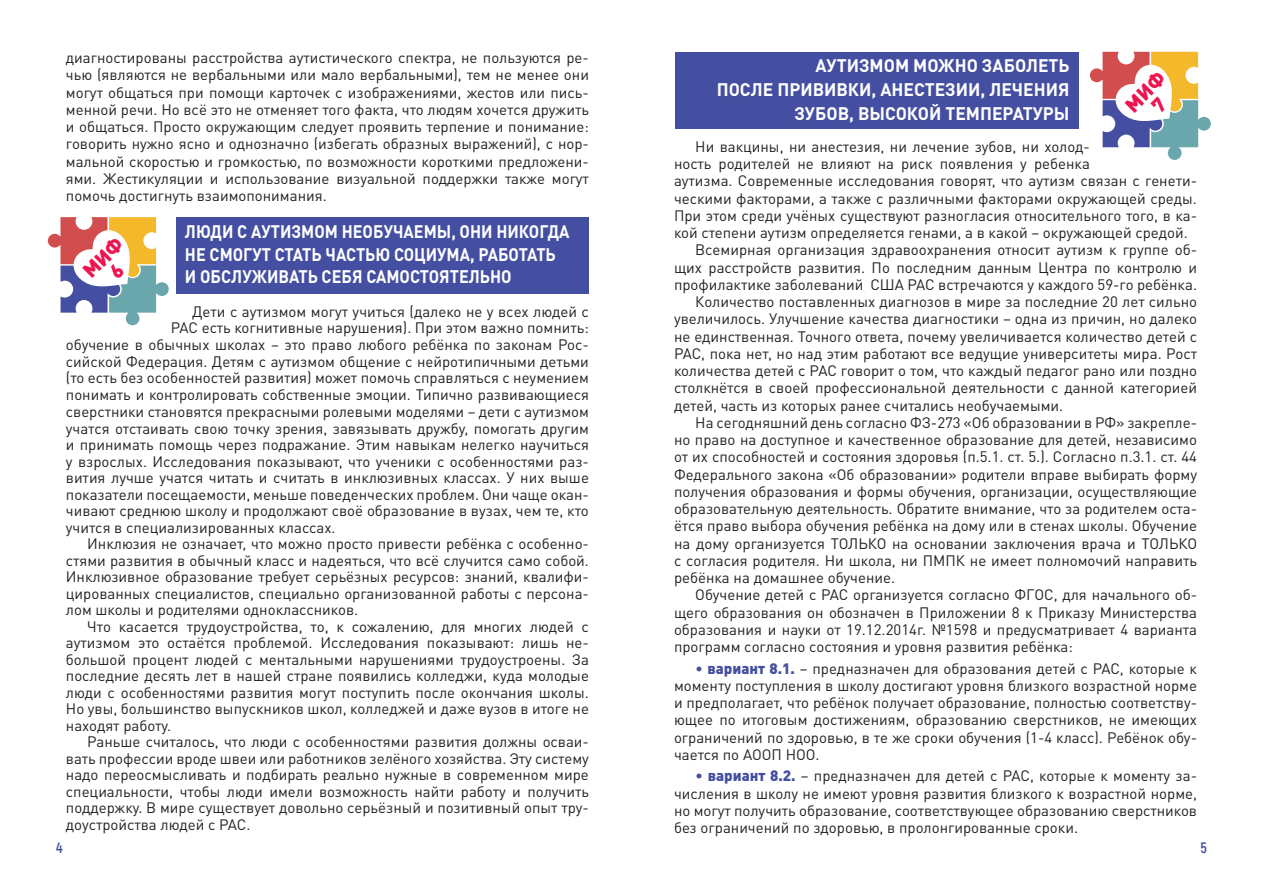
<style>
.page{position:relative;width:1263px;height:893px;background:#fff}
.page>*{position:absolute;margin:0;border:0;box-sizing:border-box;transform-origin:0 0}
.t1{font:900 20.1px/19px "DIN Pro";color:#ed1450;text-align:center}
.t2{font:700 18px/22.5px "DIN Pro";color:#fff;scale:.9 1}
.t3{font:700 18px/24px "DIN Pro";color:#fff;text-align:right}
.t4{font:15px/17.2px "DIN Pro";color:#231f20;text-align:justify}
.t5{font:700 15px "Akrobat";color:#444fa1}
.s1{color:#444fa1}
.s2{font-weight:900;color:#444fa1}
</style>
<div class="page">
<div style="left:176px;top:217px;width:413px;height:76px;background:#444fa1"></div>
<svg style="left:48px;top:217px;width:121px;height:108px"></svg>
<svg style="left:1090px;top:52px;width:121px;height:108px"></svg>
<div style="left:675px;top:52px;width:404px;height:77px;background:#444fa1"></div>
<p class="t4" style="left:66px;top:49px;width:525px">диагностированы расстройства аутистического спектра, не пользуются ре&shy;чью (являются не вербальными или мало вербальными), тем не менее они могут общаться при помощи карточек с изображениями, жестов или пись&shy;менной речи. Но всё это не отменяет того факта, что людям хочется дружить и общаться. Просто окружающим следует проявить терпение и понимание: говорить нужно ясно и однозначно (избегать образных выражений), с нор&shy;мальной скоростью и громкостью, по возможности короткими предложени&shy;ями. Жестикуляции и использование визуальной поддержки также могут помочь достигнуть взаимопонимания.</p>
<h1 class="t1" style="left:79px;top:267px;width:49px;rotate:-45deg">МИФ<br>6</h1>
<p class="t2" style="left:185px;top:220px;width:429px">ЛЮДИ С АУТИЗМОМ НЕОБУЧАЕМЫ, ОНИ НИКОГДА<br>НЕ СМОГУТ СТАТЬ ЧАСТЬЮ СОЦИУМА, РАБОТАТЬ<br>И ОБСЛУЖИВАТЬ СЕБЯ САМОСТОЯТЕЛЬНО</p>
<p class="t4" style="left:192px;top:302px;width:398px">Дети с аутизмом могут учиться (далеко не у всех людей с</p>
<p class="t4" style="left:171px;top:318px;width:419px">РАС есть когнитивные нарушения). При этом важно помнить:</p>
<p class="t4" style="left:66px;top:336px;width:524px">обучение в обычных школах – это право любого ребёнка по законам Рос-</p>
<p class="t4" style="left:66px;top:352px;width:524px">сийской Федерация. Детям с аутизмом общение с нейротипичными детьми</p>
<p class="t4" style="left:66px;top:369px;width:525px">(то есть без особенностей развития) может помочь справляться с неумением</p>
<p class="t4" style="left:66px;top:385px;width:524px">понимать и контролировать собственные эмоции. Типично развивающиеся</p>
<p class="t4" style="left:66px;top:402px;width:524px">сверстники становятся прекрасными ролевыми моделями – дети с аутизмом</p>
<p class="t4" style="left:66px;top:419px;width:524px">учатся отстаивать свою точку зрения, завязывать дружбу, помогать другим</p>
<p class="t4" style="left:66px;top:435px;width:524px">и принимать помощь через подражание. Этим навыкам нелегко научиться</p>
<p class="t4" style="left:66px;top:452px;width:524px">у взрослых. Исследования показывают, что ученики с особенностями раз-</p>
<p class="t4" style="left:66px;top:468px;width:524px">вития лучше учатся читать и считать в инклюзивных классах. У них выше</p>
<p class="t4" style="left:66px;top:485px;width:524px">показатели посещаемости, меньше поведенческих проблем. Они чаще окан-</p>
<p class="t4" style="left:66px;top:501px;width:524px">чивают среднюю школу и продолжают своё образование в вузах, чем те, кто</p>
<p class="t4" style="left:66px;top:518px;width:271px">учится в специализированных классах.</p>
<p class="t4" style="left:87px;top:534px;width:503px">Инклюзия не означает, что можно просто привести ребёнка с особенно-</p>
<p class="t4" style="left:66px;top:551px;width:525px">стями развития в обычный класс и надеяться, что всё случится само собой.</p>
<p class="t4" style="left:66px;top:567px;width:524px">Инклюзивное образование требует серьёзных ресурсов: знаний, квалифи-</p>
<p class="t4" style="left:66px;top:584px;width:524px">цированных специалистов, специально организованной работы с персона-</p>
<p class="t4" style="left:66px;top:600px;width:294px">лом школы и родителями одноклассников.</p>
<p class="t4" style="left:87px;top:617px;width:503px">Что касается трудоустройства, то, к сожалению, для многих людей с</p>
<p class="t4" style="left:66px;top:633px;width:524px">аутизмом это остаётся проблемой. Исследования показывают: лишь не-</p>
<p class="t4" style="left:66px;top:650px;width:525px">большой процент людей с ментальными нарушениями трудоустроены. За</p>
<p class="t4" style="left:66px;top:666px;width:525px">последние десять лет в нашей стране появились колледжи, куда молодые</p>
<p class="t4" style="left:66px;top:683px;width:524px">люди с особенностями развития могут поступить после окончания школы.</p>
<p class="t4" style="left:66px;top:699px;width:524px">Но увы, большинство выпускников школ, колледжей и даже вузов в итоге не</p>
<p class="t4" style="left:66px;top:716px;width:107px">находят работу.</p>
<p class="t4" style="left:87px;top:732px;width:503px">Раньше считалось, что люди с особенностями развития должны осваи-</p>
<p class="t4" style="left:66px;top:749px;width:524px">вать профессии вроде швеи или работников зелёного хозяйства. Эту систему</p>
<p class="t4" style="left:66px;top:765px;width:524px">надо переосмысливать и подбирать реально нужные в современном мире</p>
<p class="t4" style="left:66px;top:782px;width:525px">специальности, чтобы люди имели возможность найти работу и получить</p>
<p class="t4" style="left:66px;top:798px;width:524px">поддержку. В мире существует довольно серьёзный и позитивный опыт тру-</p>
<p class="t4" style="left:66px;top:815px;width:186px">доустройства людей с РАС.</p>
<p class="t5" style="left:56px;top:838px;width:8px">4</p>
<p class="t3" style="left:717px;top:53px;width:354px">АУТИЗМОМ МОЖНО ЗАБОЛЕТЬ<br>ПОСЛЕ ПРИВИВКИ, АНЕСТЕЗИИ, ЛЕЧЕНИЯ<br>ЗУБОВ, ВЫСОКОЙ ТЕМПЕРАТУРЫ</p>
<p class="t4" style="left:695px;top:137px;width:396px">Ни вакцины, ни анестезия, ни лечение зубов, ни холод-</p>
<p class="t4" style="left:674px;top:154px;width:417px">ность родителей не влияют на риск появления у ребенка</p>
<p class="t4" style="left:674px;top:172px;width:524px">аутизма. Современные исследования говорят, что аутизм связан с генети-</p>
<p class="t4" style="left:674px;top:189px;width:524px">ческими факторами, а также с различными факторами окружающей среды.</p>
<p class="t4" style="left:674px;top:206px;width:524px">При этом среди учёных существуют разногласия относительного того, в ка-</p>
<p class="t4" style="left:674px;top:223px;width:515px">кой степени аутизм определяется генами, а в какой – окружающей средой.</p>
<p class="t4" style="left:695px;top:241px;width:503px">Всемирная организация здравоохранения относит аутизм к группе об-</p>
<p class="t4" style="left:674px;top:258px;width:524px">щих расстройств развития. По последним данным Центра по контролю и</p>
<p class="t4" style="left:674px;top:275px;width:524px">профилактике заболеваний США РАС встречаются у каждого 59-го ребёнка.</p>
<p class="t4" style="left:695px;top:292px;width:503px">Количество поставленных диагнозов в мире за последние 20 лет сильно</p>
<p class="t4" style="left:674px;top:310px;width:525px">увеличилось. Улучшение качества диагностики – одна из причин, но далеко</p>
<p class="t4" style="left:674px;top:327px;width:524px">не единственная. Точного ответа, почему увеличивается количество детей с</p>
<p class="t4" style="left:674px;top:344px;width:525px">РАС, пока нет, но над этим работают все ведущие университеты мира. Рост</p>
<p class="t4" style="left:674px;top:361px;width:524px">количества детей с РАС говорит о том, что каждый педагог рано или поздно</p>
<p class="t4" style="left:674px;top:379px;width:525px">столкнётся в своей профессиональной деятельности с данной категорией</p>
<p class="t4" style="left:674px;top:396px;width:391px">детей, часть из которых ранее считались необучаемыми.</p>
<p class="t4" style="left:695px;top:413px;width:503px">На сегодняшний день согласно ФЗ-273 «Об образовании в РФ» закрепле-</p>
<p class="t4" style="left:674px;top:430px;width:525px">но право на доступное и качественное образование для детей, независимо</p>
<p class="t4" style="left:674px;top:448px;width:524px">от их способностей и состояния здоровья (п.5.1. ст. 5.). Согласно п.3.1. ст. 44</p>
<p class="t4" style="left:674px;top:465px;width:525px">Федерального закона «Об образовании» родители вправе выбирать форму</p>
<p class="t4" style="left:674px;top:482px;width:525px">получения образования и формы обучения, организации, осуществляющие</p>
<p class="t4" style="left:674px;top:499px;width:524px">образовательную деятельность. Обратите внимание, что за родителем оста-</p>
<p class="t4" style="left:674px;top:517px;width:525px">ётся право выбора обучения ребёнка на дому или в стенах школы. Обучение</p>
<p class="t4" style="left:674px;top:534px;width:525px">на дому организуется ТОЛЬКО на основании заключения врача и ТОЛЬКО</p>
<p class="t4" style="left:674px;top:551px;width:525px">с согласия родителя. Ни школа, ни ПМПК не имеет полномочий направить</p>
<p class="t4" style="left:674px;top:568px;width:223px">ребёнка на домашнее обучение.</p>
<p class="t4" style="left:695px;top:586px;width:503px">Обучение детей с РАС организуется согласно ФГОС, для начального об-</p>
<p class="t4" style="left:674px;top:603px;width:524px">щего образования он обозначен в Приложении 8 к Приказу Министерства</p>
<p class="t4" style="left:674px;top:620px;width:524px">образования и науки от 19.12.2014г. №1598 и предусматривает 4 варианта</p>
<p class="t4" style="left:674px;top:637px;width:400px">программ согласно состояния и уровня развития ребёнка:</p>
<p class="t4" style="left:674px;top:659px;width:525px;text-indent:21px"><span class="s1">•</span> <span class="s2">вариант 8.1.</span> – предназначен для образования детей с РАС, которые к моменту поступления в школу достигают уровня близкого возрастной норме и предполагает, что ребёнок получает образование, полностью соответству&shy;ющее по итоговым достижениям, образованию сверстников, не имеющих ограничений по здоровью, в те же сроки обучения (1-4 класс). Ребёнок обу&shy;чается по АООП НОО.</p>
<p class="t4" style="left:674px;top:767px;width:525px;text-indent:21px"><span class="s1">•</span> <span class="s2">вариант 8.2.</span> – предназначен для детей с РАС, которые к моменту за&shy;числения в школу не имеют уровня развития близкого к возрастной норме, но могут получить образование, соответствующее образованию сверстников без ограничений по здоровью, в пролонгированные сроки.</p>
<h1 class="t1" style="left:1121px;top:101px;width:49px;rotate:-45deg">МИФ<br>7</h1>
<p class="t5" style="left:1200px;top:838px;width:8px">5</p>
</div>
